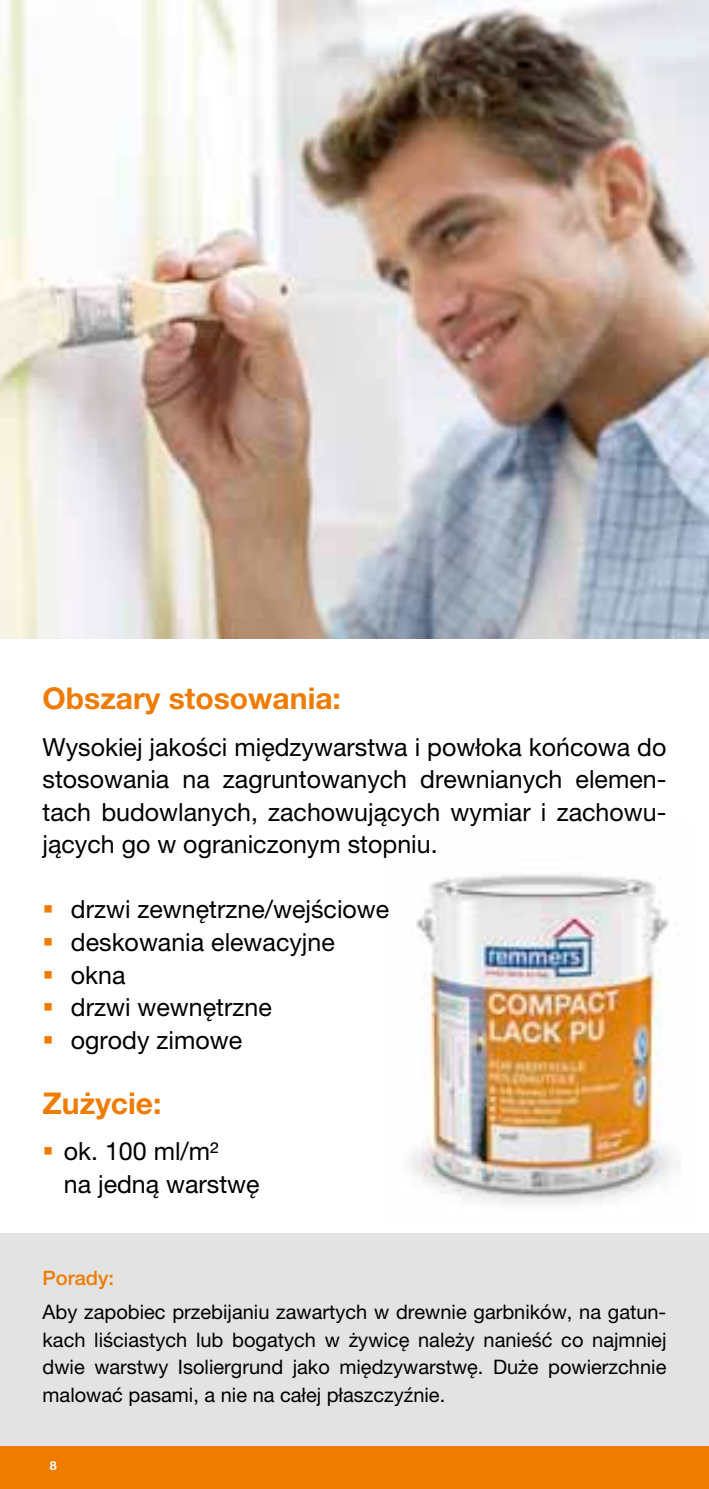
<style>
.page{position:relative;width:709px;height:1489px;background:#fff}
.page>*{position:absolute;margin:0;border:0;box-sizing:border-box;transform-origin:0 0}
.t1{font:700 30px "Helvetica Neue LT Pro";color:#ef7c00}
.t2{font:25px/32.5px "Helvetica Neue LT Pro";color:#000}
.t3{font:20px/27.5px "Helvetica Neue LT Pro";color:#000;text-align:justify}
.t4{font:500 20px "Helvetica Neue LT Pro";color:#ef7c00}
.t5{font:700 12.5px "Helvetica Neue LT Pro";color:#fff}
.s1{color:#ef7c00}
</style>
<div class="page">
<div style="left:0;top:1233px;width:709px;height:255px;background:#e3e3e3"></div>
<img style="left:409px;top:874px;width:266px;height:330px">
<div style="left:0;top:1446px;width:709px;height:42px;background:#ef7c00"></div>
<img style="left:0;top:0;width:709px;height:638px">
<p class="t1" style="left:43px;top:680px;width:300px">Obszary stosowania:</p>
<p class="t2" style="left:43px;top:730px;width:625px;text-align:justify">Wysokiej jakości międzywarstwa i powłoka końcowa do stosowania na zagruntowanych drewnianych elemen&shy;tach budowlanych, zachowujących wymiar i zachowu&shy;jących go w ograniczonym stopniu.</p>
<p class="t2" style="left:71px;top:893px;width:320px">drzwi zewnętrzne/wejściowe deskowania elewacyjne okna<br>drzwi wewnętrzne<br>ogrody zimowe</p>
<p class="t1" style="left:43px;top:1084px;width:120px">Zużycie:</p>
<p class="t2" style="left:64px;top:1134px;width:197px;text-indent:-21px"><span class="s1">▪</span> ok. 100 ml/m²<br>na jedną warstwę</p>
<p class="t4" style="left:43px;top:1265px;width:73px">Porady:</p>
<p class="t3" style="left:43px;top:1297px;width:625px">Aby zapobiec przebijaniu zawartych w drewnie garbników, na gatun&shy;kach liściastych lub bogatych w żywicę należy nanieść co najmniej dwie warstwy Isoliergrund jako międzywarstwę. Duże powierzchnie malować pasami, a nie na całej płaszczyźnie.</p>
<p class="t5" style="left:50px;top:1457px;width:8px">8</p>
</div>
